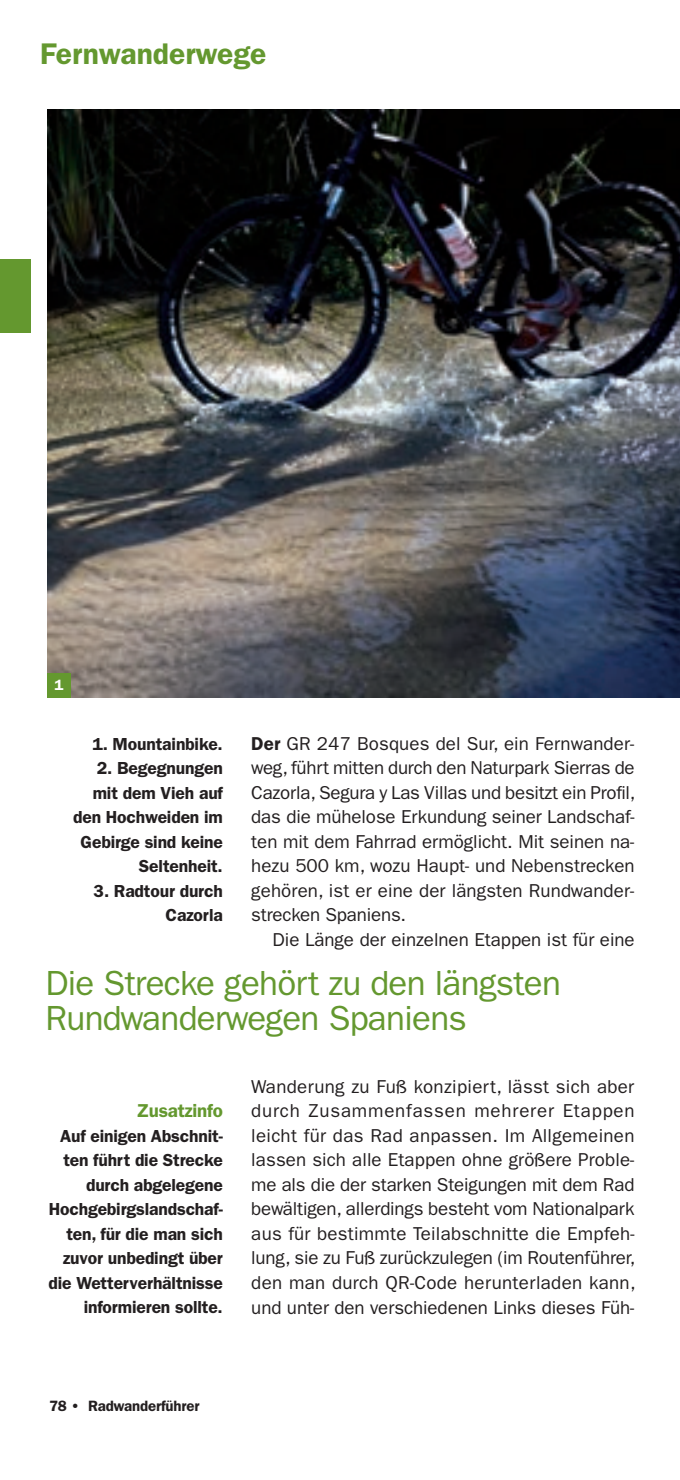
<style>
.page{position:relative;width:680px;height:1480px;background:#fff}
.page>*{position:absolute;margin:0;border:0;box-sizing:border-box;transform-origin:0 0}
.t1{font:35px/35px "ITC Franklin Gothic Std";letter-spacing:-.02em;color:#64982f}
.t2{font:600 30px "ITC Franklin Gothic Std";color:#64982f}
.t3{font:18.75px/24.5px "ITC Franklin Gothic Std";color:#231f20;text-align:justify}
.t4{font:600 18.75px "ITC Franklin Gothic Std";letter-spacing:-.01em;color:#64982f}
.t5{font:600 17.5px/24.5px "ITC Franklin Gothic Std";letter-spacing:-.01em;color:#231f20;text-align:right}
.t6{font:600 15px "ITC Franklin Gothic Std";letter-spacing:-.01em;color:#231f20}
.t7{font:600 15px "ITC Franklin Gothic Std";color:#fff}
.s1{font-family:"Franklin Gothic";font-weight:600}
</style>
<div class="page">
<div style="left:0;top:260px;width:31px;height:73px;background:#64982f"></div>
<img style="left:47px;top:109px;width:632px;height:588px">
<div style="left:47px;top:673px;width:23px;height:24px;background:#64982f"></div>
<h2 class="t2" style="left:40px;top:36px;width:228px">Fernwanderwege</h2>
<p class="t7" style="left:54px;top:676px;width:10px">1</p>
<p class="t5" style="left:92px;top:731px;width:132px">1. Mountainbike.</p>
<p class="t5" style="left:73px;top:756px;width:151px">2. Begegnungen mit dem Vieh auf den Hochweiden im<br>Gebirge sind keine<br>Seltenheit.</p>
<p class="t5" style="left:94px;top:878px;width:131px">3. Radtour durch<br>Cazorla</p>
<p class="t3" style="left:251px;top:731px;width:385px"><span class="s1">Der</span> GR 247 Bosques del Sur, ein Fernwander&shy;weg, führt mitten durch den Naturpark Sierras de Cazorla, Segura y Las Villas und besitzt ein Profil, das die mühelose Erkundung seiner Landschaf&shy;ten mit dem Fahrrad ermöglicht. Mit seinen na&shy;hezu 500 km, wozu Haupt- und Nebenstrecken gehören, ist er eine der längsten Rundwander&shy;strecken Spaniens.</p>
<p class="t3" style="left:272px;top:927px;width:363px">Die Länge der einzelnen Etappen ist für eine</p>
<h1 class="t1" style="left:45px;top:966px;width:516px">Die Strecke gehört zu den längsten<br>Rundwanderwegen Spaniens</h1>
<p class="t4" style="left:136px;top:1100px;width:88px">Zusatzinfo</p>
<p class="t5" style="left:49px;top:1123px;width:176px">Auf einigen Abschnit&shy;ten führt die Strecke durch abgelegene<br>Hochgebirgslandschaf&shy;ten, für die man sich zuvor unbedingt über die Wetterverhältnisse informieren sollte.</p>
<p class="t3" style="left:251px;top:1074px;width:385px">Wanderung zu Fuß konzipiert, lässt sich aber durch Zusammenfassen mehrerer Etappen leicht für das Rad anpassen. Im Allgemeinen lassen sich alle Etappen ohne größere Proble&shy;me als die der starken Steigungen mit dem Rad bewältigen, allerdings besteht vom Nationalpark aus für bestimmte Teilabschnitte die Empfeh&shy;lung, sie zu Fuß zurückzulegen (im Routenführer, den man durch QR-Code herunterladen kann, und unter den verschiedenen Links dieses Füh-</p>
<p class="t6" style="left:49px;top:1397px;width:152px">78 • Radwanderführer</p>
</div>
